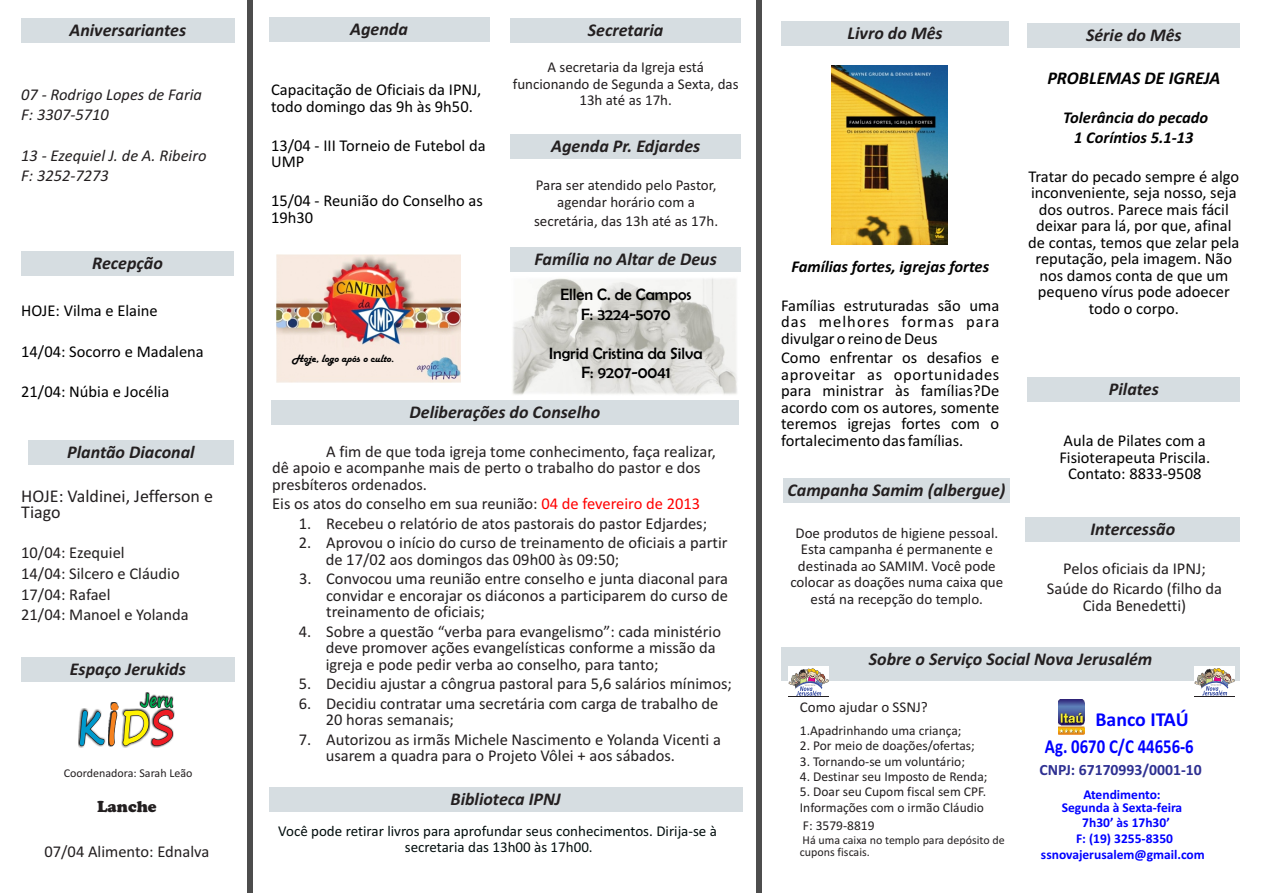
<style>
.page{position:relative;width:1263px;height:893px;background:#fff}
.page>*{position:absolute;margin:0;border:0;box-sizing:border-box;transform-origin:0 0}
.t1{font:700 19.8px/27.2px "Calibri";color:#00f;text-align:right}
.t2{font:italic 700 18px "Calibri";color:#231f20}
.t3{font:18px/16.5px "Calibri";color:#231f20}
.t4{font:italic 700 18px "Calibri";color:#000}
.t5{font:16.5px/16.5px "Calibri";color:#231f20}
.t6{font:16.5px/16.5px "Calibri";color:#000}
.t7{font:italic 16.5px/20.1px "Calibri";color:#231f20}
.t8{font:italic 700 16.5px/19.5px "Calibri";color:#000;text-align:center}
.t9{font:16.5px/19.5px "Berlin Sans FB";color:#000;text-align:center}
.t10{font:900 16.5px "Cooper";color:#231f20}
.t11{font:700 15.75px "Calibri";color:#2e3092}
.t12{font:15px/16.5px "Calibri";color:#231f20;text-align:center}
.t13{font:15px/16.5px "Calibri";color:#030e0e;text-align:center}
.t14{font:13.5px/15.6px "Calibri";color:#231f20}
.t15{font:700 13.5px/15.9px "Calibri";color:#00f;text-align:center}
.t16{font:12px/12.3px "Calibri";color:#231f20}
.t17{font:11.25px "Harlow Solid";color:#000}
.s1{color:#f00}
</style>
<div class="page">
<div style="left:756px;top:0;width:5px;height:893px;background:#4d4d4d"></div>
<div style="left:247px;top:0;width:5px;height:893px;background:#4d4d4d"></div>
<img style="left:78px;top:723px;width:1px;height:24px">
<svg style="left:79px;top:692px;width:95px;height:55px"></svg>
<div style="left:781px;top:647px;width:459px;height:33px;background:#d6dde1"></div>
<div style="left:788px;top:666px;width:41px;height:30px;background:#fff"></div>
<svg style="left:788px;top:668px;width:41px;height:28px"></svg>
<div style="left:1194px;top:666px;width:41px;height:30px;background:#fff"></div>
<svg style="left:1194px;top:668px;width:41px;height:27px"></svg>
<div style="left:269px;top:17px;width:220px;height:25px;background:#d6dde1"></div>
<div style="left:783px;top:478px;width:227px;height:25px;background:#d6dde1"></div>
<div style="left:1028px;top:23px;width:212px;height:25px;background:#d6dde1"></div>
<div style="left:1025px;top:517px;width:215px;height:25px;background:#d6dde1"></div>
<div style="left:21px;top:18px;width:213px;height:25px;background:#d6dde1"></div>
<div style="left:21px;top:251px;width:213px;height:25px;background:#d6dde1"></div>
<div style="left:28px;top:440px;width:206px;height:25px;background:#d6dde1"></div>
<div style="left:21px;top:657px;width:213px;height:25px;background:#d6dde1"></div>
<div style="left:269px;top:787px;width:473px;height:25px;background:#d6dde1"></div>
<img style="left:1059px;top:700px;width:26px;height:35px">
<div style="left:271px;top:400px;width:467px;height:25px;background:#d6dde1"></div>
<div style="left:510px;top:134px;width:231px;height:25px;background:#d6dde1"></div>
<div style="left:510px;top:18px;width:231px;height:25px;background:#d6dde1"></div>
<div style="left:782px;top:21px;width:227px;height:25px;background:#d6dde1"></div>
<div style="left:1028px;top:377px;width:212px;height:25px;background:#d6dde1"></div>
<div style="left:510px;top:247px;width:231px;height:25px;background:#d6dde1"></div>
<img style="left:277px;top:254px;width:183px;height:129px">
<img style="left:512px;top:278px;width:225px;height:117px">
<img style="left:832px;top:66px;width:115px;height:178px">
<p class="t2" style="left:69px;top:22px;width:118px">Aniversariantes</p>
<p class="t7" style="left:21px;top:85px;width:182px">07 - Rodrigo Lopes de Faria<br>F: 3307-5710</p>
<p class="t7" style="left:21px;top:146px;width:187px;line-height:20.7px">13 - Ezequiel J. de A. Ribeiro<br>F: 3252-7273</p>
<p class="t2" style="left:92px;top:256px;width:72px">Recepção</p>
<p class="t6" style="left:21px;top:304px;width:138px">HOJE: Vilma e Elaine</p>
<p class="t6" style="left:21px;top:344px;width:184px">14/04: Socorro e Madalena</p>
<p class="t6" style="left:21px;top:384px;width:149px">21/04: Núbia e Jocélia</p>
<p class="t2" style="left:67px;top:444px;width:129px">Plantão Diaconal</p>
<p class="t3" style="left:21px;top:489px;width:193px">HOJE: Valdinei, Jefferson e<br>Tiago</p>
<p class="t5" style="left:21px;top:544px;width:169px;line-height:20.5px">10/04: Ezequiel<br>14/04: Silcero e Cláudio<br>17/04: Rafael<br>21/04: Manoel e Yolanda</p>
<p class="t2" style="left:70px;top:661px;width:117px">Espaço Jerukids</p>
<p class="t16" style="left:64px;top:768px;width:130px">Coordenadora: Sarah Leão</p>
<p class="t10" style="left:97px;top:801px;width:61px">Lanche</p>
<p class="t5" style="left:45px;top:844px;width:166px">07/04 Alimento: Ednalva</p>
<p class="t2" style="left:350px;top:21px;width:59px">Agenda</p>
<p class="t2" style="left:588px;top:22px;width:77px">Secretaria</p>
<p class="t2" style="left:847px;top:26px;width:97px">Livro do Mês</p>
<p class="t2" style="left:1086px;top:27px;width:97px">Série do Mês</p>
<p class="t6" style="left:271px;top:83px;width:212px">Capacitação de Oficiais da IPNJ, todo domingo das 9h às 9h50.</p>
<p class="t6" style="left:271px;top:138px;width:216px">13/04 - III Torneio de Futebol da<br>UMP</p>
<p class="t6" style="left:271px;top:194px;width:213px">15/04 - Reunião do Conselho as<br>19h30</p>
<p class="t17" style="left:292px;top:352px;width:103px">Hoje, logo após o culto.</p>
<p class="t12" style="left:513px;top:60px;width:227px">A secretaria da Igreja está funcionando de Segunda a Sexta, das<br>13h até as 17h.</p>
<p class="t2" style="left:551px;top:139px;width:151px">Agenda Pr. Edjardes</p>
<p class="t12" style="left:536px;top:178px;width:182px">Para ser atendido pelo Pastor, agendar horário com a</p>
<p class="t12" style="left:534px;top:214px;width:185px">secretária, das 13h até as 17h.</p>
<p class="t2" style="left:534px;top:252px;width:184px">Família no Altar de Deus</p>
<p class="t9" style="left:560px;top:285px;width:132px">Ellen C. de Campos<br>F: 3224-5070</p>
<p class="t9" style="left:549px;top:343px;width:155px">Ingrid Cristina da Silva<br>F: 9207-0041</p>
<p class="t2" style="left:410px;top:405px;width:192px">Deliberações do Conselho</p>
<p class="t5" style="left:272px;top:444px;width:445px;text-indent:54px">A fim de que toda igreja tome conhecimento, faça realizar, dê apoio e acompanhe mais de perto o trabalho do pastor e dos presbíteros ordenados.</p>
<p class="t5" style="left:272px;top:497px;width:430px">Eis os atos do conselho em sua reunião: <span class="s1">04 de fevereiro de 2013</span></p>
<p class="t5" style="left:299px;top:516px;width:410px">1. Recebeu o relatório de atos pastorais do pastor Edjardes;</p>
<p class="t5" style="left:326px;top:536px;width:403px;text-indent:-27px">2. Aprovou o início do curso de treinamento de oficiais a partir de 17/02 aos domingos das 09h00 às 09:50;</p>
<p class="t5" style="left:326px;top:572px;width:403px;text-align:justify;text-indent:-27px">3. Convocou uma reunião entre conselho e junta diaconal para convidar e encorajar os diáconos a participarem do curso de treinamento de oficiais;</p>
<p class="t5" style="left:326px;top:624px;width:397px;text-indent:-27px">4. Sobre a questão “verba para evangelismo”: cada ministério deve promover ações evangelísticas conforme a missão da igreja e pode pedir verba ao conselho, para tanto;</p>
<p class="t5" style="left:299px;top:677px;width:434px">5. Decidiu ajustar a côngrua pastoral para 5,6 salários mínimos;</p>
<p class="t5" style="left:326px;top:696px;width:394px;text-indent:-27px">6. Decidiu contratar uma secretária com carga de trabalho de<br>20 horas semanais;</p>
<p class="t5" style="left:326px;top:732px;width:397px;text-indent:-27px">7. Autorizou as irmãs Michele Nascimento e Yolanda Vicenti a usarem a quadra para o Projeto Vôlei + aos sábados.</p>
<p class="t2" style="left:451px;top:791px;width:112px">Biblioteca IPNJ</p>
<p class="t13" style="left:278px;top:824px;width:440px">Você pode retirar livros para aprofundar seus conhecimentos. Dirija-se à secretaria das 13h00 às 17h00.</p>
<p class="t8" style="left:791px;top:258px;width:199px">Famílias fortes, igrejas fortes</p>
<p class="t6" style="left:781px;top:298px;width:220px;text-align:justify">Famílias estruturadas são uma das melhores formas para divulgar o reino de Deus</p>
<p class="t6" style="left:781px;top:351px;width:220px;text-align:justify">Como enfrentar os desafios e aproveitar as oportunidades para ministrar às famílias?De acordo com os autores, somente teremos igrejas fortes com o fortalecimento das famílias.</p>
<p class="t2" style="left:788px;top:482px;width:219px">Campanha Samim (albergue)</p>
<p class="t12" style="left:790px;top:526px;width:214px">Doe produtos de higiene pessoal.<br>Esta campanha é permanente e destinada ao SAMIM. Você pode colocar as doações numa caixa que está na recepção do templo.</p>
<p class="t4" style="left:1047px;top:71px;width:175px">PROBLEMAS DE IGREJA</p>
<p class="t8" style="left:1063px;top:109px;width:147px">Tolerância do pecado<br>1 Coríntios 5.1-13</p>
<p class="t6" style="left:1028px;top:169px;width:213px;text-align:center">Tratar do pecado sempre é algo inconveniente, seja nosso, seja dos outros. Parece mais fácil deixar para lá, por que, afinal de contas, temos que zelar pela reputação, pela imagem. Não nos damos conta de que um pequeno vírus pode adoecer todo o corpo.</p>
<p class="t2" style="left:1109px;top:381px;width:51px">Pilates</p>
<p class="t6" style="left:1059px;top:434px;width:152px;text-align:center">Aula de Pilates com a<br>Fisioterapeuta Priscila.<br>Contato: 8833-9508</p>
<p class="t2" style="left:1090px;top:521px;width:86px">Intercessão</p>
<p class="t5" style="left:1047px;top:560px;width:177px;line-height:20.1px;text-align:center">Pelos oficiais da IPNJ;<br>Saúde do Ricardo (filho da</p>
<p class="t5" style="left:1083px;top:598px;width:105px">Cida Benedetti)</p>
<p class="t2" style="left:869px;top:651px;width:285px">Sobre o Serviço Social Nova Jerusalém</p>
<p class="t12" style="left:800px;top:700px;width:130px">Como ajudar o SSNJ?</p>
<p class="t14" style="left:800px;top:724px;width:163px">1.Apadrinhando uma criança;</p>
<p class="t14" style="left:800px;top:739px;width:176px">2. Por meio de doações/ofertas;</p>
<p class="t14" style="left:800px;top:754px;width:167px">3. Tornando-se um voluntário;</p>
<p class="t14" style="left:800px;top:770px;width:189px">4. Destinar seu Imposto de Renda;</p>
<p class="t14" style="left:800px;top:785px;width:188px">5. Doar seu Cupom fiscal sem CPF.<br>Informações com o irmão Cláudio</p>
<p class="t14" style="left:803px;top:819px;width:73px">F: 3579-8819</p>
<p class="t16" style="left:800px;top:835px;width:206px">Há uma caixa no templo para depósito de cupons fiscais.</p>
<p class="t1" style="left:1045px;top:707px;width:150px">Banco ITAÚ<br>Ag. 0670 C/C 44656-6</p>
<p class="t11" style="left:1039px;top:763px;width:164px">CNPJ: 67170993/0001-10</p>
<p class="t15" style="left:1062px;top:789px;width:122px;line-height:13.5px">Atendimento:<br>Segunda à Sexta-feira</p>
<p class="t15" style="left:1041px;top:816px;width:165px">7h30’ às 17h30’<br>F: (19) 3255-8350 ssnovajerusalem@gmail.com</p>
</div>
